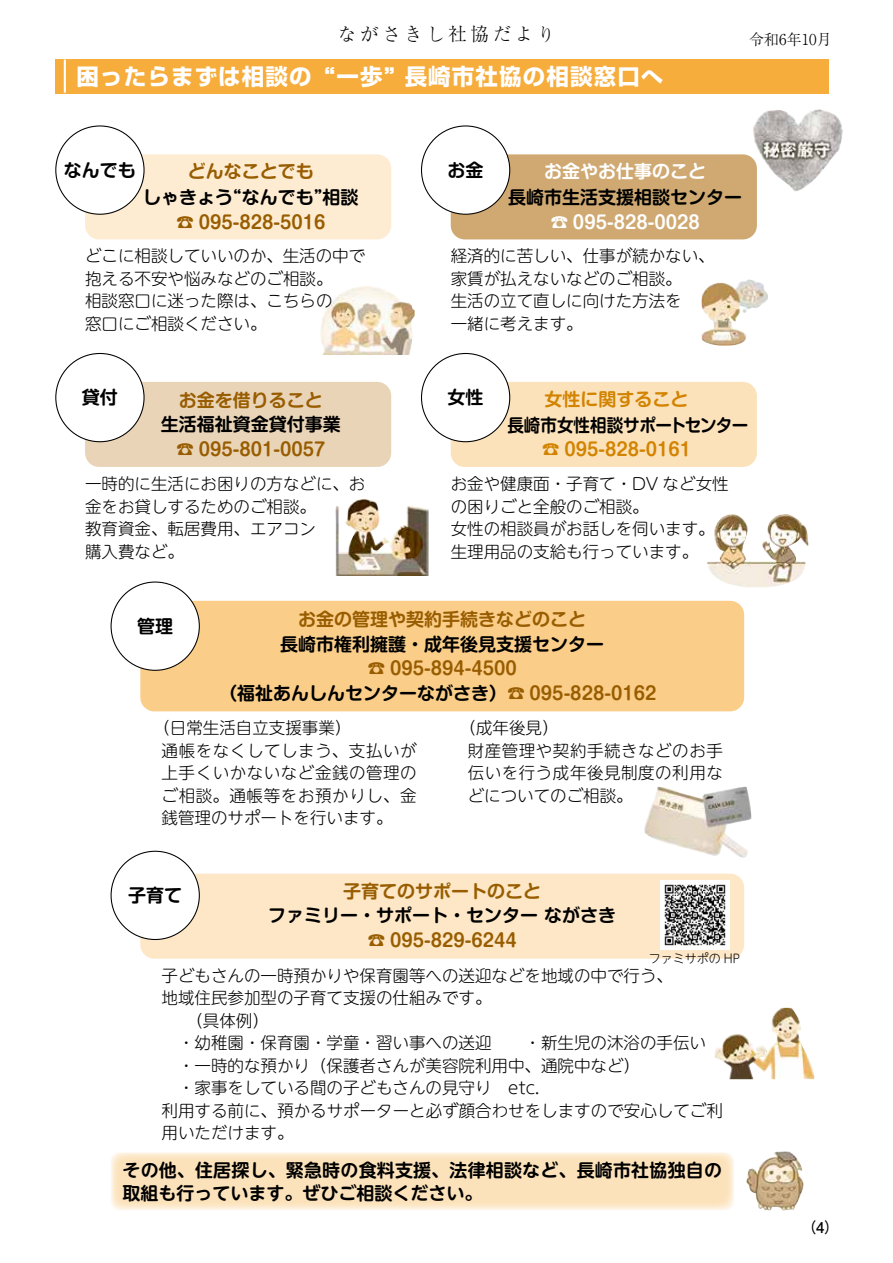
<style>
.page{position:relative;width:893px;height:1263px;background:#fff}
.page>*{position:absolute;margin:0;border:0;box-sizing:border-box;transform-origin:0 0}
.t1{font:700 22.5px "Shin Go Pr 5";letter-spacing:.05em;color:#fff}
.t2{font:300 18.45px "Ryumin Pr 5";letter-spacing:.2em;color:#000}
.t3{font:700 18px/24.8px "Shin M Go Pr 6 N De";color:#985d00;text-align:center}
.t4{font:700 18px "Shin M Go Pr 6 N De";color:#000}
.t5{font:700 18px/22.5px "UD Shin M Go Pr 6 N De";letter-spacing:.01em;color:#000}
.t6{font:700 18px "Shin M Go Pr 6 N De";color:#fff}
.t7{font:700 18px "Shin M Go Pr 6 N De";color:#d28300}
.t8{font:700 18px "Shin M Go Pr 6 N De";color:#000;scale:.92 1}
.t9{font:300 16.5px/22.5px "UD Shin M Go Pr 6 N";color:#000}
.t10{font:300 16.5px/22.5px "UD Shin M Go Pr 6 N";letter-spacing:.035em;color:#000}
.t11{font:300 15px "Ryumin Pr 5";color:#000}
.t12{font:700 15px "Futo Go B101 Pr 5";color:#000}
.t13{font:300 12px "UD Shin M Go Pr 6 N";color:#000}
.s1{font-size:18px}
.s2{color:#000}
</style>
<div class="page">
<svg style="left:111px;top:1152px;width:623px;height:58px;background:#fce4c0"></svg>
<div style="left:85px;top:154px;width:306px;height:85px;background:#feecd2;border-radius:14px"></div>
<div style="left:85px;top:382px;width:306px;height:85px;background:#e9d4b7;border-radius:14px"></div>
<div style="left:140px;top:601px;width:604px;height:110px;background:#facd89;border-radius:14px"></div>
<div style="left:140px;top:874px;width:604px;height:85px;background:#fde7c6;border-radius:14px"></div>
<div style="left:451px;top:154px;width:306px;height:85px;background:#cfa971;border-radius:14px"></div>
<div style="left:451px;top:382px;width:306px;height:85px;background:#fce2ba;border-radius:14px"></div>
<img style="left:321px;top:286px;width:94px;height:69px">
<img style="left:335px;top:499px;width:94px;height:77px">
<img style="left:702px;top:279px;width:66px;height:67px">
<img style="left:707px;top:514px;width:101px;height:73px">
<div style="left:55px;top:60px;width:774px;height:34px;background:#f6ad3c"></div>
<hr style="left:64px;top:60px;width:2px;height:33px;background:#fff">
<div style="left:56px;top:126px;width:88px;height:88px;background:#fff;border-radius:50%"></div>
<div style="left:56px;top:353px;width:88px;height:89px;background:#fff;border-radius:50%"></div>
<div style="left:111px;top:582px;width:88px;height:88px;background:#fff;border-radius:50%"></div>
<div style="left:111px;top:851px;width:88px;height:88px;background:#fff;border-radius:50%"></div>
<div style="left:421px;top:126px;width:89px;height:88px;background:#fff;border-radius:50%"></div>
<div style="left:421px;top:353px;width:89px;height:89px;background:#fff;border-radius:50%"></div>
<img style="left:751px;top:109px;width:92px;height:82px">
<img style="left:644px;top:787px;width:107px;height:71px">
<img style="left:661px;top:881px;width:69px;height:69px">
<img style="left:746px;top:1151px;width:58px;height:59px">
<img style="left:714px;top:1008px;width:100px;height:71px">
<h1 class="t1" style="left:77px;top:59px;width:237px">困ったらまずは相談の</h1>
<p class="t2" style="left:338px;top:19px;width:219px">ながさきし社協だよ<span class="s1">り</span></p>
<h1 class="t1" style="left:324px;top:59px;width:341px">“一歩” 長崎市社協の相談窓口へ</h1>
<p class="t11" style="left:749px;top:27px;width:84px">令和年6 10月</p>
<p class="t4" style="left:64px;top:155px;width:73px">なんでも</p>
<p class="t3" style="left:188px;top:158px;width:128px">どんなことでも</p>
<p class="t4" style="left:143px;top:182px;width:217px">しゃきょう“なんでも”相談</p>
<p class="t3" style="left:176px;top:209px;width:151px">☎ 095-828-5016</p>
<p class="t9" style="left:85px;top:244px;width:282px">どこに相談していいのか、生活の中で抱える不安や悩みなどのご相談。<br>相談窓口に迷った際は、こちらの<br>窓口にご相談ください。</p>
<p class="t4" style="left:448px;top:155px;width:37px">お金</p>
<p class="t6" style="left:544px;top:156px;width:163px">お金やお仕事のこと</p>
<p class="t4" style="left:508px;top:182px;width:235px">長崎市生活支援相談センター</p>
<p class="t6" style="left:550px;top:207px;width:151px">☎ 095-828-0028</p>
<p class="t9" style="left:451px;top:244px;width:265px">経済的に苦しい、仕事が続かない、家賃が払えないなどのご相談。<br>生活の立て直しに向けた方法を<br>一緒に考えます。</p>
<p class="t4" style="left:82px;top:383px;width:37px">貸付</p>
<p class="t3" style="left:179px;top:387px;width:146px">お金を借りること</p>
<p class="t4" style="left:161px;top:409px;width:182px">生活福祉資金貸付事業</p>
<p class="t3" style="left:176px;top:436px;width:151px">☎ 095-801-0057</p>
<p class="t9" style="left:85px;top:472px;width:282px">一時的に生活にお困りの方などに、お金をお貸しするためのご相談。<br>教育資金、転居費用、エアコン<br>購入費など。</p>
<p class="t4" style="left:448px;top:383px;width:37px">女性</p>
<p class="t7" style="left:545px;top:384px;width:145px">女性に関すること</p>
<p class="t8" style="left:507px;top:410px;width:263px">長崎市女性相談サポートセンター</p>
<p class="t7" style="left:542px;top:435px;width:151px">☎ 095-828-0161</p>
<p class="t9" style="left:451px;top:472px;width:279px">お金や健康面・子育て・DV など女性の困りごと全般のご相談。<br>女性の相談員がお話しを伺います。生理用品の支給も行っています。</p>
<p class="t4" style="left:137px;top:611px;width:37px">管理</p>
<p class="t3" style="left:298px;top:606px;width:289px">お金の管理や契約手続きなどのこと</p>
<p class="t4" style="left:280px;top:629px;width:325px">長崎市権利擁護・成年後見支援センター</p>
<p class="t3" style="left:219px;top:655px;width:439px">☎ 095-894-4500<br><span class="s2">（福祉あんしんセンターながさき(</span>☎ 095-828-0162</p>
<p class="t10" style="left:162px;top:716px;width:257px;text-indent:-8px">（日常生活自立支援事業(<br>通帳をなくしてしまう、支払いが上手くいかないなど金銭の管理のご相談。通帳等をお預かりし、金銭管理のサポートを行います。</p>
<p class="t10" style="left:468px;top:716px;width:257px;text-indent:-8px">（成年後見(<br>財産管理や契約手続きなどのお手伝いを行う成年後見制度の利用などについてのご相談。</p>
<p class="t4" style="left:128px;top:880px;width:55px">子育て</p>
<p class="t3" style="left:343px;top:877px;width:199px">子育てのサポートのこと</p>
<p class="t4" style="left:268px;top:900px;width:349px">ファミリー・サポート・センターながさき</p>
<p class="t3" style="left:368px;top:927px;width:151px">☎ 095-829-6244</p>
<p class="t13" style="left:649px;top:949px;width:93px">ファミサポの HP</p>
<p class="t9" style="left:162px;top:963px;width:563px">子どもさんの一時預かりや保育園等への送迎などを地域の中で行う、<br>地域住民参加型の子育て支援の仕組みです。<br>　　（具体例(<br>　・幼稚園・保育園・学童・習い事への送迎　　・新生児の沐浴の手伝い　・一時的な預かり（保護者さんが美容院利用中、通院中など(<br>　・家事をしている間の子どもさんの見守り　etc.<br>利用する前に、預かるサポーターと必ず顔合わせをしますので安心してご利用いただけます。</p>
<p class="t5" style="left:122px;top:1158px;width:601px">その他、住居探し、緊急時の食料支援、法律相談など、長崎市社協独自の取組も行っています。ぜひご相談ください。</p>
<p class="t12" style="left:801px;top:1215px;width:40px">) (4</p>
</div>
